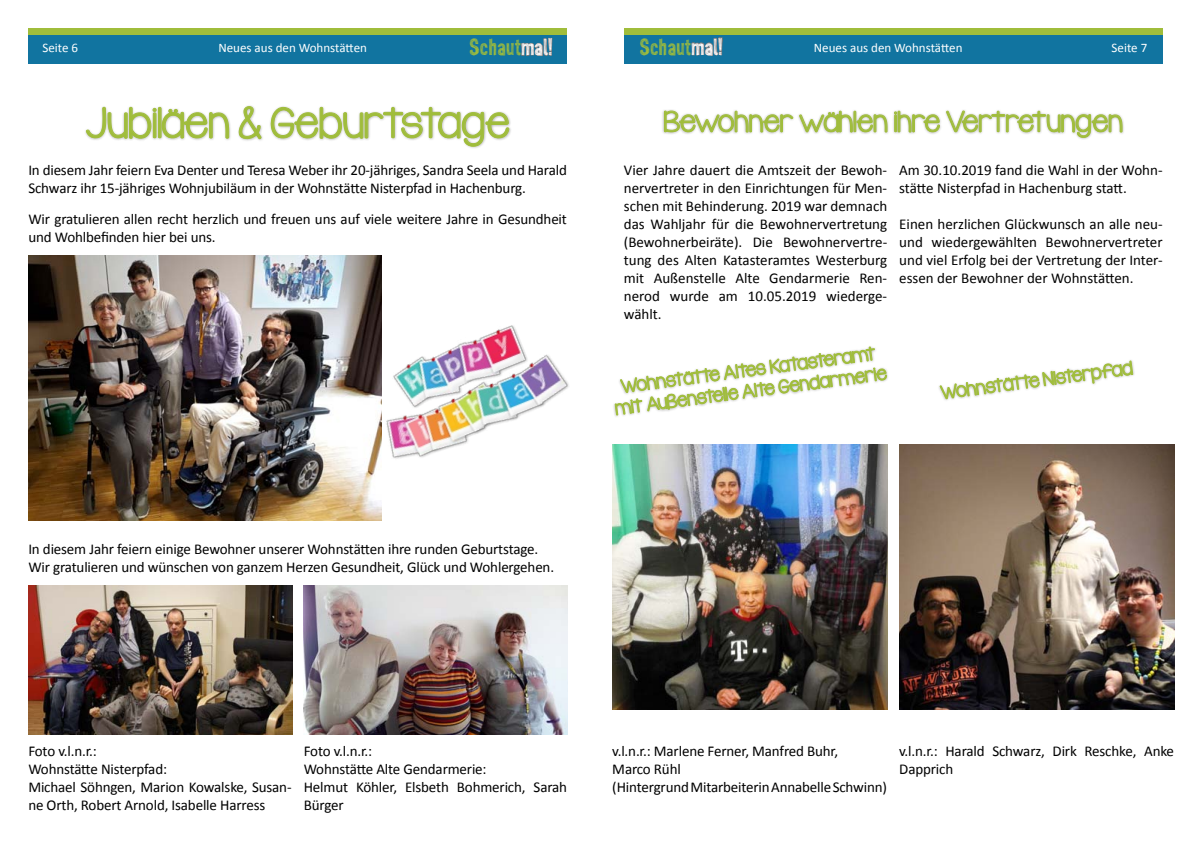
<style>
.page{position:relative;width:1191px;height:842px;background:#fff}
.page>*{position:absolute;margin:0;border:0;box-sizing:border-box;transform-origin:0 0}
.t1{font:34px "KG Lego House";letter-spacing:.03em;color:#a0bd3b}
.t2{font:23px "KG Lego House";letter-spacing:.03em;color:#a0bd3b}
.t3{font:23px "CF John Doe PERSONALUSE";color:#a0bd3b}
.t4{font:15px/18px "Calibri";letter-spacing:-.01em;color:#000}
.t5{font:15px/21px "KG Lego House";color:#a0bd3b;text-align:center}
.t6{font:13px "Calibri";color:#fff}
.s1{color:#fff}
.s2{font-family:"CF John Doe";color:#fff}
</style>
<div class="page">
<div style="left:28px;top:28px;width:539px;height:29px;background:#a0bd3b"></div>
<div style="left:28px;top:35px;width:539px;height:28px;background:#1174a0"></div>
<svg style="left:521px;top:38px;width:31px;height:18px"></svg>
<div style="left:624px;top:28px;width:538px;height:29px;background:#a0bd3b"></div>
<div style="left:624px;top:35px;width:538px;height:28px;background:#1174a0"></div>
<svg style="left:691px;top:37px;width:31px;height:19px"></svg>
<svg style="left:86px;top:107px;width:143px;height:32px"></svg>
<svg style="left:239px;top:106px;width:22px;height:33px"></svg>
<svg style="left:271px;top:107px;width:238px;height:40px"></svg>
<img style="left:28px;top:256px;width:353px;height:265px">
<img style="left:28px;top:585px;width:265px;height:150px">
<img style="left:303px;top:585px;width:264px;height:150px">
<img style="left:334px;top:288px;width:235px;height:201px">
<div style="left:661px;top:108px;width:464px;height:32px;background:#000;opacity:.33"></div>
<svg style="left:664px;top:110px;width:129px;height:23px"></svg>
<svg style="left:799px;top:110px;width:88px;height:23px"></svg>
<svg style="left:894px;top:110px;width:46px;height:23px"></svg>
<svg style="left:946px;top:110px;width:176px;height:28px"></svg>
<img style="left:612px;top:444px;width:275px;height:265px">
<img style="left:899px;top:444px;width:275px;height:265px">
<svg style="left:614px;top:346px;width:273px;height:71px"></svg>
<div style="left:937px;top:358px;width:198px;height:43px;background:#000;opacity:.33"></div>
<svg style="left:939px;top:358px;width:194px;height:43px"></svg>
<p class="t6" style="left:43px;top:39px;width:37px">Seite 6</p>
<p class="t6" style="left:218px;top:39px;width:150px">Neues aus den Wohnstätten</p>
<h2 class="t3" style="left:469px;top:38px;width:85px">Schaut<span class="s1">mal</span><span class="s2">!</span></h2>
<h1 class="t1" style="left:86px;top:100px;width:424px">Jubiläen &amp; Geburtstage</h1>
<p class="t4" style="left:28px;top:161px;width:540px">In diesem Jahr feiern Eva Denter und Teresa Weber ihr 20-jähriges, Sandra Seela und Harald<br>Schwarz ihr 15-jähriges Wohnjubiläum in der Wohnstätte Nisterpfad in Hachenburg.</p>
<p class="t4" style="left:28px;top:210px;width:540px">Wir gratulieren allen recht herzlich und freuen uns auf viele weitere Jahre in Gesundheit und Wohlbefinden hier bei uns.</p>
<h2 class="t3" style="left:639px;top:37px;width:85px">Schaut<span class="s1">mal</span><span class="s2">!</span></h2>
<p class="t6" style="left:814px;top:39px;width:150px">Neues aus den Wohnstätten</p>
<p class="t6" style="left:1111px;top:39px;width:37px">Seite 7</p>
<h2 class="t2" style="left:664px;top:106px;width:460px">Bewohner wählen ihre Vertretungen</h2>
<p class="t4" style="left:624px;top:161px;width:265px;text-align:justify">Vier Jahre dauert die Amtszeit der Bewoh&shy;nervertreter in den Einrichtungen für Men&shy;schen mit Behinderung. 2019 war demnach das Wahljahr für die Bewohnervertretung (Bewohnerbeiräte). Die Bewohnervertre&shy;tung des Alten Katasteramtes Westerburg mit Außenstelle Alte Gendarmerie Ren&shy;nerod wurde am 10.05.2019 wiederge&shy;wählt.</p>
<p class="t4" style="left:899px;top:161px;width:265px">Am 30.10.2019 fand die Wahl in der Wohn&shy;stätte Nisterpfad in Hachenburg statt.</p>
<p class="t4" style="left:899px;top:215px;width:265px;text-align:justify">Einen herzlichen Glückwunsch an alle neu&shy;und wiedergewählten Bewohnervertreter und viel Erfolg bei der Vertretung der Inter&shy;essen der Bewohner der Wohnstätten.</p>
<p class="t5" style="left:611px;top:379px;width:275px;rotate:-8deg">Wohnstätte Altes Katasteramt mit Außenstelle Alte Gendarmerie</p>
<p class="t5" style="left:939px;top:383px;width:194px;rotate:-8deg">Wohnstätte Nisterpfad</p>
<p class="t4" style="left:28px;top:540px;width:527px">In diesem Jahr feiern einige Bewohner unserer Wohnstätten ihre runden Geburtstage.<br>Wir gratulieren und wünschen von ganzem Herzen Gesundheit, Glück und Wohlergehen.</p>
<p class="t4" style="left:28px;top:742px;width:265px">Foto v.l.n.r.:<br>Wohnstätte Nisterpfad:<br>Michael Söhngen, Marion Kowalske, Susan&shy;ne Orth, Robert Arnold, Isabelle Harress</p>
<p class="t4" style="left:304px;top:742px;width:265px">Foto v.l.n.r.:<br>Wohnstätte Alte Gendarmerie:<br>Helmut Köhler, Elsbeth Bohmerich, Sarah<br>Bürger</p>
<p class="t4" style="left:612px;top:742px;width:276px">v.l.n.r.: Marlene Ferner, Manfred Buhr,<br>Marco Rühl<br>(Hintergrund Mitarbeiterin Annabelle Schwinn)</p>
<p class="t4" style="left:899px;top:742px;width:276px">v.l.n.r.: Harald Schwarz, Dirk Reschke, Anke<br>Dapprich</p>
</div>
